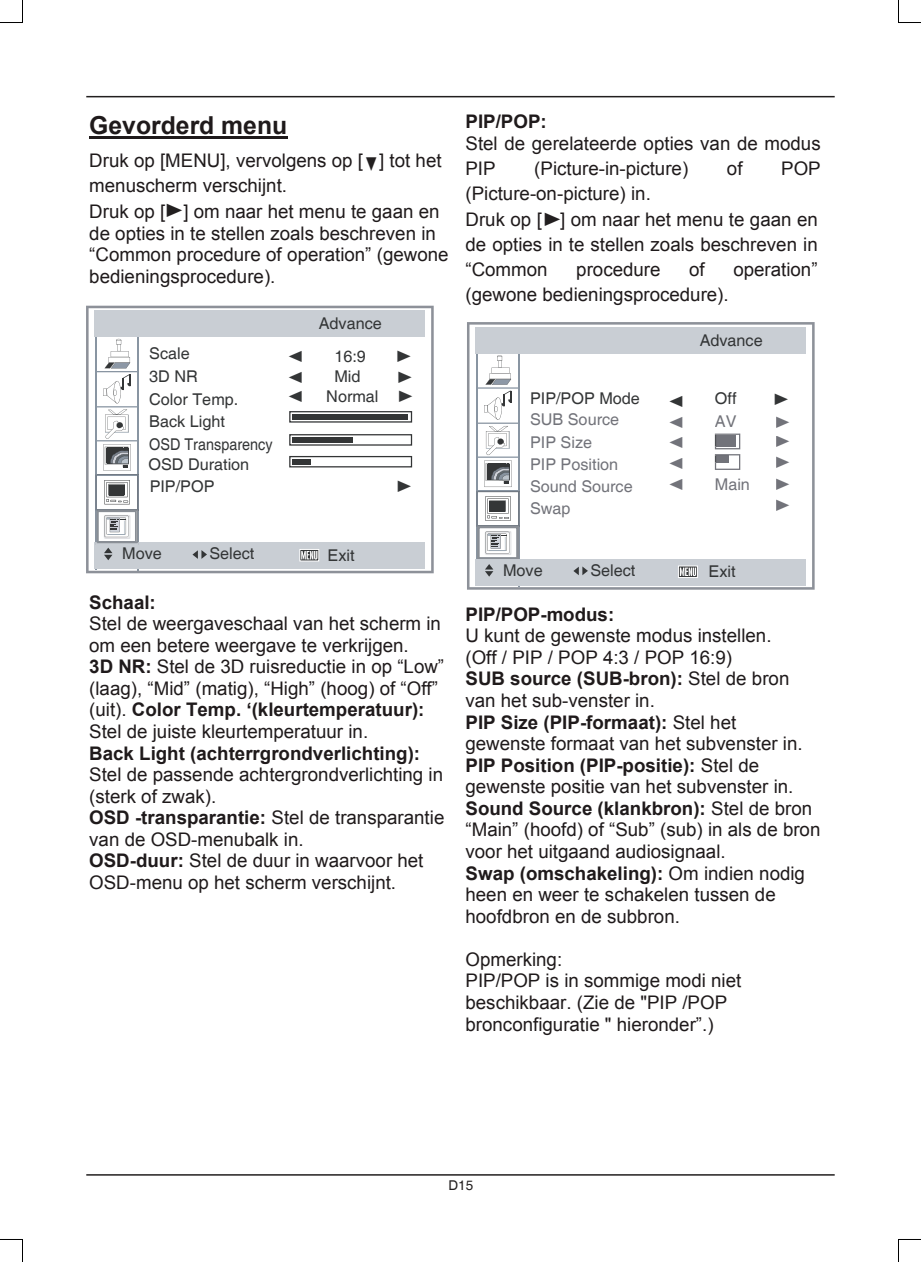
<style>
.page{position:relative;width:921px;height:1262px;background:#fff}
.page>*{position:absolute;margin:0;border:0;box-sizing:border-box;transform-origin:0 0}
.t1{font:700 24.75px "Arial";color:#1f1a1b}
.t2{font:18.9px "I20 Sym Sanyo YE";color:#221f20}
.t3{font:18.75px/21.6px "Arial";color:#1f1a1b}
.t4{font:16.2px/22.5px "Helvetica";color:#333536}
.t5{font:16.2px/22px "Helvetica";color:#72737a}
.t6{font:16.2px "I20 Sym Sanyo YE";color:#333536}
.t7{font:16.2px "I20 Sym Sanyo YE";color:#72737a}
.t8{font:13.5px "Helvetica";color:#221f1f}
.s1{font-weight:700}
.s2{color:#72737a}
</style>
<div class="page">
<hr style="left:86px;top:1173px;width:749px;height:2px;background:#221f1f">
<hr style="left:86px;top:96px;width:749px;height:1px;background:#221f1f">
<svg style="left:86px;top:305px;width:348px;height:268px"></svg>
<hr style="left:139px;top:509px;width:1px;height:35px;background:#898e95">
<svg style="left:95px;top:444px;width:44px;height:116px"></svg>
<hr style="left:97px;top:475px;width:1px;height:34px;background:#727a84">
<hr style="left:137px;top:475px;width:1px;height:34px;background:#727a84">
<div style="left:289px;top:434px;width:123px;height:11px;border:1px solid #333536"></div>
<div style="left:293px;top:437px;width:60px;height:5px;background:#333536"></div>
<div style="left:289px;top:456px;width:123px;height:11px;border:1px solid #333536"></div>
<div style="left:293px;top:459px;width:18px;height:5px;background:#333536"></div>
<div style="left:299px;top:549px;width:20px;height:12px;border:1px solid #fff"></div>
<svg style="left:301px;top:551px;width:16px;height:8px"></svg>
<svg style="left:467px;top:322px;width:348px;height:267px"></svg>
<hr style="left:519px;top:491px;width:1px;height:35px;background:#898e95">
<svg style="left:476px;top:426px;width:43px;height:150px"></svg>
<hr style="left:477px;top:492px;width:1px;height:33px;background:#727a84">
<hr style="left:518px;top:492px;width:1px;height:33px;background:#727a84">
<svg style="left:715px;top:433px;width:25px;height:37px"></svg>
<div style="left:678px;top:565px;width:20px;height:13px;border:1px solid #fff"></div>
<svg style="left:680px;top:567px;width:16px;height:9px"></svg>
<svg style="left:0;top:0;width:23px;height:23px"></svg>
<svg style="left:0;top:1239px;width:23px;height:22px"></svg>
<svg style="left:898px;top:0;width:23px;height:23px"></svg>
<svg style="left:898px;top:1239px;width:23px;height:22px"></svg>
<hr style="left:89px;top:136px;width:198px;height:3px;background:#1f1a1b">
<p class="t1" style="left:89px;top:109px;width:200px">Gevorderd menu</p>
<p class="t3" style="left:89px;top:148px;width:354px;line-height:25.3px">Druk op [MENU], vervolgens op [ ] tot het menuscherm verschijnt.<br>Druk op [ ] om naar het menu te gaan en</p>
<p class="t3" style="left:89px;top:222px;width:361px">de opties in te stellen zoals beschreven in “Common procedure of operation” (gewone bedieningsprocedure).</p>
<p class="t2" style="left:366px;top:152px;width:12px">P</p>
<p class="t2" style="left:167px;top:199px;width:17px">A</p>
<p class="t4" style="left:149px;top:343px;width:125px">Scale<br>3D NR<br>Color Temp.<br>Back Light<br>OSD Transparency</p>
<p class="t4" style="left:148px;top:453px;width:102px">OSD Duration</p>
<p class="t4" style="left:319px;top:313px;width:65px">Advance</p>
<p class="t6" style="left:289px;top:347px;width:15px">B</p>
<p class="t4" style="left:334px;top:345px;width:33px">16:9</p>
<p class="t6" style="left:397px;top:347px;width:15px">A</p>
<p class="t6" style="left:289px;top:367px;width:15px">B</p>
<p class="t4" style="left:334px;top:366px;width:28px">Mid</p>
<p class="t6" style="left:398px;top:367px;width:15px">A</p>
<p class="t6" style="left:289px;top:387px;width:15px">B</p>
<p class="t4" style="left:326px;top:385px;width:54px">Normal</p>
<p class="t6" style="left:399px;top:387px;width:15px">A</p>
<p class="t4" style="left:150px;top:475px;width:66px">PIP/POP</p>
<p class="t6" style="left:398px;top:477px;width:15px">A</p>
<p class="t4" style="left:122px;top:542px;width:41px">Move</p>
<p class="t4" style="left:209px;top:543px;width:47px">Select</p>
<p class="t4" style="left:328px;top:544px;width:29px">Exit</p>
<p class="t3" style="left:89px;top:591px;width:357px"><span class="s1">Schaal:<br></span>Stel de weergaveschaal van het scherm in om een betere weergave te verkrijgen.<br><span class="s1">3D NR:</span> Stel de 3D ruisreductie in op “Low” (laag), “Mid” (matig), “High” (hoog) of “Off” (uit). <span class="s1">Color Temp. ‘(kleurtemperatuur):<br></span>Stel de juiste kleurtemperatuur in.<br><span class="s1">Back Light (achterrgrondverlichting):<br></span>Stel de passende achtergrondverlichting in (sterk of zwak).<br><span class="s1">OSD -transparantie:</span> Stel de transparantie van de OSD-menubalk in.<br><span class="s1">OSD-duur:</span> Stel de duur in waarvoor het OSD-menu op het scherm verschijnt.</p>
<p class="t3" style="left:465px;top:111px;width:357px"><span class="s1">PIP/POP:<br></span>Stel de gerelateerde opties van de modus</p>
<p class="t3" style="left:465px;top:158px;width:32px">PIP</p>
<p class="t3" style="left:534px;top:158px;width:155px">(Picture-in-picture)</p>
<p class="t3" style="left:727px;top:158px;width:17px">of</p>
<p class="t3" style="left:781px;top:158px;width:41px">POP</p>
<p class="t3" style="left:465px;top:181px;width:354px;line-height:25.3px">(Picture-on-picture) in.<br>Druk op [ ] om naar het menu te gaan en de opties in te stellen zoals beschreven in “Common</p>
<p class="t2" style="left:545px;top:208px;width:17px">A</p>
<p class="t3" style="left:576px;top:259px;width:86px">procedure</p>
<p class="t3" style="left:689px;top:259px;width:17px">of</p>
<p class="t3" style="left:733px;top:259px;width:86px">operation”</p>
<p class="t3" style="left:465px;top:284px;width:265px">(gewone bedieningsprocedure).</p>
<p class="t4" style="left:530px;top:388px;width:111px;line-height:21px">PIP/POP Mode<br><span class="s2">SUB Source</span></p>
<p class="t5" style="left:530px;top:432px;width:104px">PIP Size<br>PIP Position<br>Sound Source</p>
<p class="t4" style="left:700px;top:329px;width:65px">Advance</p>
<p class="t6" style="left:669px;top:391px;width:15px">B</p>
<p class="t4" style="left:715px;top:388px;width:23px">Off</p>
<p class="t6" style="left:775px;top:389px;width:15px">A</p>
<p class="t7" style="left:669px;top:412px;width:15px">B</p>
<p class="t5" style="left:715px;top:411px;width:23px">AV</p>
<p class="t7" style="left:776px;top:412px;width:15px">A</p>
<p class="t7" style="left:669px;top:433px;width:15px">B</p>
<p class="t7" style="left:776px;top:432px;width:15px">A</p>
<p class="t7" style="left:669px;top:475px;width:15px">B</p>
<p class="t5" style="left:715px;top:473px;width:37px">Main</p>
<p class="t7" style="left:776px;top:475px;width:15px">A</p>
<p class="t7" style="left:669px;top:454px;width:15px">B</p>
<p class="t7" style="left:776px;top:453px;width:15px">A</p>
<p class="t5" style="left:530px;top:498px;width:42px">Swap</p>
<p class="t7" style="left:776px;top:495px;width:15px">A</p>
<p class="t4" style="left:503px;top:559px;width:41px">Move</p>
<p class="t4" style="left:590px;top:559px;width:47px">Select</p>
<p class="t4" style="left:708px;top:560px;width:29px">Exit</p>
<p class="t3" style="left:465px;top:603px;width:356px"><span class="s1">PIP/POP-modus:<br></span>U kunt de gewenste modus instellen.<br>(Off / PIP / POP 4:3 / POP 16:9)<br><span class="s1">SUB source (SUB-bron):</span> Stel de bron van het sub-venster in.<br><span class="s1">PIP Size (PIP-formaat):</span> Stel het gewenste formaat van het subvenster in.<br><span class="s1">PIP Position (PIP-positie):</span> Stel de gewenste positie van het subvenster in.<br><span class="s1">Sound Source (klankbron):</span> Stel de bron “Main” (hoofd) of “Sub” (sub) in als de bron voor het uitgaand audiosignaal.<br><span class="s1">Swap (omschakeling):</span> Om indien nodig heen en weer te schakelen tussen de hoofdbron en de subbron.</p>
<p class="t3" style="left:465px;top:948px;width:277px">Opmerking:<br>PIP/POP is in sommige modi niet beschikbaar. (Zie de "PIP /POP bronconfiguratie " hieronder”.)</p>
<p class="t8" style="left:448px;top:1177px;width:26px">D15</p>
</div>
